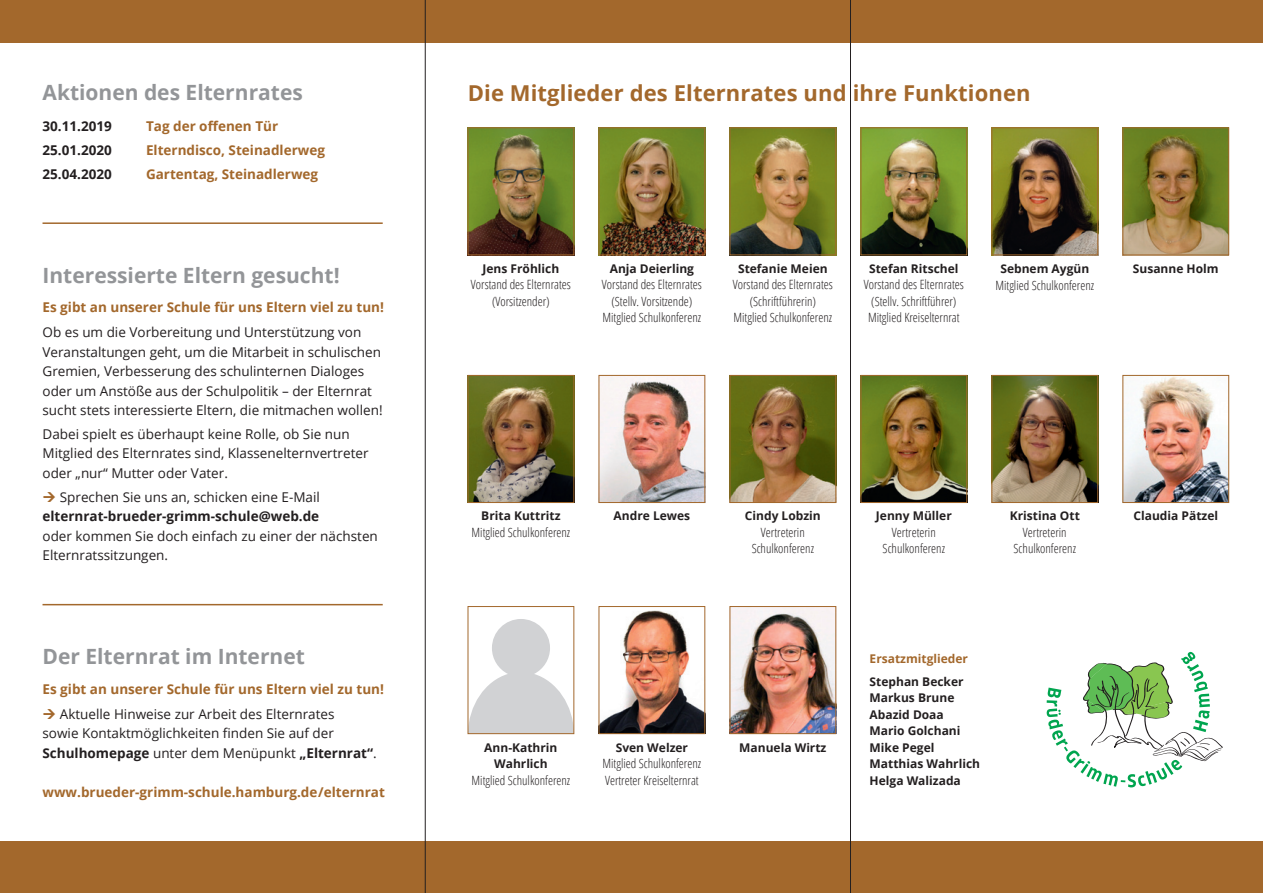
<style>
.page{position:relative;width:1263px;height:893px;background:#fff}
.page>*{position:absolute;margin:0;border:0;box-sizing:border-box;transform-origin:0 0}
.t1{font:700 21.9px "Open Sans";letter-spacing:.005em;color:#a3682c}
.t2{font:700 21px "Open Sans";color:#939598}
.t3{font:13.5px/19.5px "Open Sans";color:#231f20}
.t4{font:700 13.5px "Open Sans";color:#a3682c}
.t5{font:700 13.5px "Open Sans";color:#231f20}
.t6{font:300 condensed 12.75px/16.5px "Open Sans";color:#231f20;text-align:center}
.t7{font:700 12px/16.5px "Open Sans";color:#231f20;text-align:center}
.t8{font:700 12px "Open Sans";color:#a3682c}
.s1{font-weight:700}
</style>
<div class="page">
<div style="left:0;top:842px;width:1263px;height:51px;background:#a3682c"></div>
<div style="left:0;top:0;width:1263px;height:43px;background:#a3682c"></div>
<hr style="left:43px;top:604px;width:340px;height:1px;background:#a3682c">
<hr style="left:43px;top:222px;width:340px;height:2px;background:#a3682c">
<img style="left:470px;top:130px;width:102px;height:123px">
<div style="left:468px;top:128px;width:106px;height:127px;border:1px solid #a3682c"></div>
<img style="left:601px;top:130px;width:102px;height:123px">
<div style="left:599px;top:128px;width:106px;height:127px;border:1px solid #a3682c"></div>
<img style="left:732px;top:130px;width:102px;height:123px">
<div style="left:730px;top:128px;width:106px;height:127px;border:1px solid #a3682c"></div>
<img style="left:863px;top:130px;width:102px;height:123px">
<div style="left:861px;top:128px;width:106px;height:127px;border:1px solid #a3682c"></div>
<img style="left:994px;top:130px;width:102px;height:123px">
<div style="left:992px;top:128px;width:106px;height:127px;border:1px solid #a3682c"></div>
<img style="left:1125px;top:130px;width:102px;height:123px">
<div style="left:1123px;top:128px;width:106px;height:127px;border:1px solid #a3682c"></div>
<svg style="left:470px;top:619px;width:102px;height:113px"></svg>
<div style="left:468px;top:606px;width:106px;height:128px;border:1px solid #a3682c"></div>
<svg style="left:1047px;top:652px;width:176px;height:135px"></svg>
<img style="left:601px;top:610px;width:102px;height:122px">
<div style="left:599px;top:606px;width:106px;height:128px;border:1px solid #a3682c"></div>
<img style="left:732px;top:608px;width:102px;height:124px">
<div style="left:730px;top:606px;width:106px;height:128px;border:1px solid #a3682c"></div>
<img style="left:470px;top:377px;width:102px;height:124px">
<div style="left:468px;top:375px;width:106px;height:128px;border:1px solid #a3682c"></div>
<img style="left:601px;top:377px;width:102px;height:124px">
<div style="left:599px;top:375px;width:106px;height:128px;border:1px solid #a3682c"></div>
<img style="left:994px;top:377px;width:102px;height:124px">
<div style="left:992px;top:375px;width:106px;height:128px;border:1px solid #a3682c"></div>
<img style="left:1125px;top:377px;width:102px;height:124px">
<div style="left:1123px;top:375px;width:106px;height:128px;border:1px solid #a3682c"></div>
<img style="left:732px;top:377px;width:102px;height:124px">
<div style="left:730px;top:375px;width:106px;height:128px;border:1px solid #a3682c"></div>
<img style="left:863px;top:377px;width:102px;height:124px">
<div style="left:861px;top:375px;width:106px;height:128px;border:1px solid #a3682c"></div>
<hr style="left:425px;top:0;width:1px;height:893px;background:#231f20">
<hr style="left:850px;top:0;width:1px;height:893px;background:#231f20">
<h2 class="t2" style="left:43px;top:78px;width:262px">Aktionen des Elternrates</h2>
<p class="t5" style="left:43px;top:117px;width:71px">30.11.2019</p>
<p class="t4" style="left:146px;top:117px;width:134px">Tag der offenen Tür</p>
<p class="t5" style="left:43px;top:141px;width:71px">25.01.2020</p>
<p class="t4" style="left:146px;top:141px;width:180px">Elterndisco, Steinadlerweg</p>
<p class="t5" style="left:43px;top:164px;width:71px">25.04.2020</p>
<p class="t4" style="left:146px;top:164px;width:174px">Gartentag, Steinadlerweg</p>
<h2 class="t2" style="left:43px;top:260px;width:299px">Interessierte Eltern gesucht!</h2>
<p class="t4" style="left:43px;top:298px;width:343px">Es gibt an unserer Schule für uns Eltern viel zu tun!</p>
<p class="t3" style="left:43px;top:322px;width:342px">Ob es um die Vorbereitung und Unterstützung von Veranstaltungen geht, um die Mitarbeit in schulischen Gremien, Verbesserung des schulinternen Dialoges oder um Anstöße aus der Schulpolitik – der Elternrat sucht stets interessierte Eltern, die mitmachen wollen!</p>
<p class="t3" style="left:43px;top:424px;width:327px">Dabei spielt es überhaupt keine Rolle, ob Sie nun<br>Mitglied des Elternrates sind, Klassenelternvertreter oder „nur“ Mutter oder Vater.</p>
<p class="t3" style="left:60px;top:487px;width:262px">Sprechen Sie uns an, schicken eine E-Mail</p>
<p class="t5" style="left:43px;top:507px;width:278px">elternrat-brueder-grimm-schule@web.de</p>
<p class="t3" style="left:43px;top:526px;width:337px">oder kommen Sie doch einfach zu einer der nächsten<br>Elternratssitzungen.</p>
<h2 class="t2" style="left:43px;top:642px;width:264px">Der Elternrat im Internet</h2>
<p class="t4" style="left:43px;top:679px;width:343px">Es gibt an unserer Schule für uns Eltern viel zu tun!</p>
<p class="t3" style="left:43px;top:704px;width:336px;text-indent:17px">Aktuelle Hinweise zur Arbeit des Elternrates<br>sowie Kontaktmöglichkeiten finden Sie auf der<br><span class="s1">Schulhomepage</span> unter dem Menüpunkt <span class="s1">„Elternrat“</span>.</p>
<p class="t4" style="left:43px;top:782px;width:344px">www.brueder-grimm-schule.hamburg.de/elternrat</p>
<h1 class="t1" style="left:468px;top:77px;width:564px">Die Mitglieder des Elternrates und ihre Funktionen</h1>
<p class="t7" style="left:482px;top:260px;width:78px">Jens Fröhlich</p>
<p class="t6" style="left:471px;top:276px;width:101px">Vorstand des Elternrates (Vorsitzender)</p>
<p class="t7" style="left:610px;top:260px;width:86px">Anja Deierling</p>
<p class="t6" style="left:602px;top:276px;width:101px">Vorstand des Elternrates (Stellv. Vorsitzende)<br>Mitglied Schulkonferenz</p>
<p class="t7" style="left:738px;top:260px;width:91px">Stefanie Meien</p>
<p class="t6" style="left:733px;top:276px;width:101px">Vorstand des Elternrates (Schriftführerin)<br>Mitglied Schulkonferenz</p>
<p class="t7" style="left:869px;top:260px;width:91px">Stefan Ritschel</p>
<p class="t6" style="left:864px;top:276px;width:101px">Vorstand des Elternrates (Stellv. Schriftführer)<br>Mitglied Kreiselternrat</p>
<p class="t7" style="left:1000px;top:260px;width:90px">Sebnem Aygün</p>
<p class="t6" style="left:995px;top:277px;width:100px">Mitglied Schulkonferenz</p>
<p class="t7" style="left:1133px;top:260px;width:87px">Susanne Holm</p>
<p class="t7" style="left:481px;top:507px;width:81px">Brita Kuttritz</p>
<p class="t6" style="left:472px;top:524px;width:100px">Mitglied Schulkonferenz</p>
<p class="t7" style="left:614px;top:507px;width:78px">Andre Lewes</p>
<p class="t7" style="left:1010px;top:507px;width:72px">Kristina Ott</p>
<p class="t6" style="left:1013px;top:524px;width:64px">Vertreterin<br>Schulkonferenz</p>
<p class="t7" style="left:745px;top:507px;width:77px">Cindy Lobzin</p>
<p class="t7" style="left:1133px;top:507px;width:86px">Claudia Pätzel</p>
<p class="t6" style="left:752px;top:524px;width:64px">Vertreterin<br>Schulkonferenz</p>
<p class="t7" style="left:876px;top:507px;width:77px">Jenny Müller</p>
<p class="t6" style="left:883px;top:524px;width:64px">Vertreterin<br>Schulkonferenz</p>
<p class="t7" style="left:484px;top:739px;width:75px">Ann-Kathrin<br>Wahrlich</p>
<p class="t6" style="left:472px;top:771px;width:100px">Mitglied Schulkonferenz</p>
<p class="t7" style="left:616px;top:739px;width:74px">Sven Welzer</p>
<p class="t6" style="left:602px;top:755px;width:100px;text-align:left">Mitglied Schulkonferenz<br>Vertreter Kreiselternrat</p>
<p class="t7" style="left:739px;top:739px;width:89px">Manuela Wirtz</p>
<p class="t8" style="left:870px;top:650px;width:100px">Ersatzmitglieder</p>
<p class="t7" style="left:870px;top:673px;width:112px;text-align:left">Stephan Becker<br>Markus Brune<br>Abazid Doaa<br>Mario Golchani<br>Mike Pegel<br>Matthias Wahrlich<br>Helga Walizada</p>
</div>
